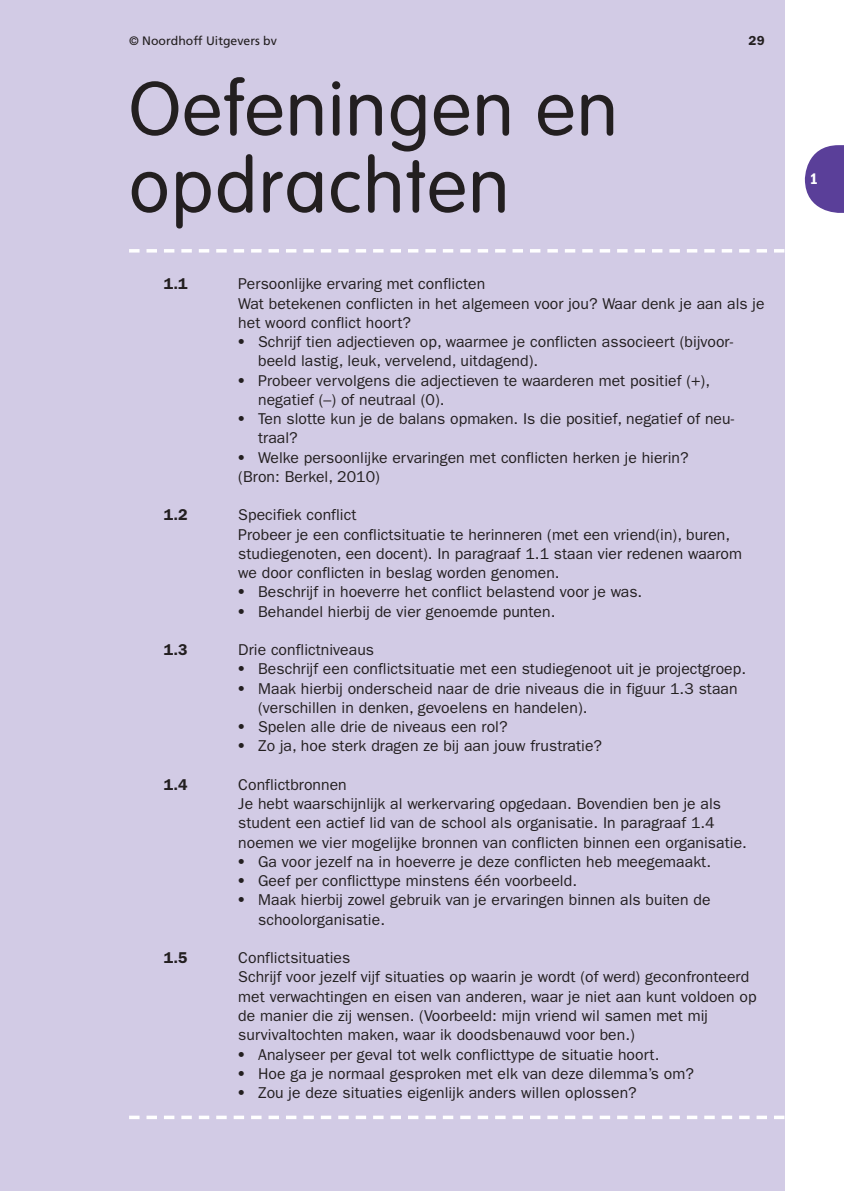
<style>
.page{position:relative;width:844px;height:1191px;background:#fff}
.page>*{position:absolute;margin:0;border:0;box-sizing:border-box;transform-origin:0 0}
.t1{font:300 75.25px/77px "VAG Rounded";letter-spacing:.025em;color:#231f20}
.t2{font:15.75px/19.2px "Franklin Gothic";letter-spacing:.005em;color:#231f20}
.t3{font:600 15.75px "Franklin Gothic";color:#231f20}
.t4{font:600 condensed 15.75px "Franklin Gothic";color:#fff}
.t5{font:600 13.12px "Franklin Gothic";color:#231f20}
.t6{font:12.25px "Frutiger";color:#231f20}
.s1{font-family:"Utopia"}
</style>
<div class="page">
<div style="left:0;top:0;width:784px;height:1191px;background:#d2cbe5"></div>
<svg style="left:129px;top:249px;width:655px;height:3px"></svg>
<svg style="left:129px;top:1115px;width:655px;height:4px"></svg>
<svg style="left:804px;top:145px;width:39px;height:68px"></svg>
<p class="t6" style="left:129px;top:35px;width:149px">© Noordhoff Uitgevers bv</p>
<p class="t5" style="left:748px;top:36px;width:18px">29</p>
<h1 class="t1" style="left:129px;top:76px;width:490px">Oefeningen en opdrachten</h1>
<p class="t3" style="left:164px;top:278px;width:25px">1.1</p>
<p class="t2" style="left:238px;top:276px;width:527px">Persoonlijke ervaring met conflicten<br>Wat betekenen conflicten in het algemeen voor jou? Waar denk je aan als je het woord conflict hoort?</p>
<p class="t2" style="left:258px;top:333px;width:476px;text-indent:-20px"><span class="s1">•</span> Schrijf tien adjectieven op, waarmee je conflicten associeert (bijvoor&shy;beeld lastig, leuk, vervelend, uitdagend).</p>
<p class="t2" style="left:258px;top:372px;width:453px;text-indent:-20px"><span class="s1">•</span> Probeer vervolgens die adjectieven te waarderen met positief (+), negatief (–) of neutraal (0).</p>
<p class="t2" style="left:258px;top:410px;width:477px;text-indent:-20px"><span class="s1">•</span> Ten slotte kun je de balans opmaken. Is die positief, negatief of neu&shy;traal?</p>
<p class="t2" style="left:238px;top:449px;width:451px"><span class="s1">•</span> Welke persoonlijke ervaringen met conflicten herken je hierin? (Bron: Berkel, 2010)</p>
<p class="t3" style="left:164px;top:509px;width:25px">1.2</p>
<p class="t2" style="left:238px;top:507px;width:505px">Specifiek conflict<br>Probeer je een conflictsituatie te herinneren (met een vriend(in), buren, studiegenoten, een docent). In paragraaf 1.1 staan vier redenen waarom we door conflicten in beslag worden genomen.</p>
<p class="t2" style="left:238px;top:584px;width:405px"><span class="s1">•</span> Beschrijf in hoeverre het conflict belastend voor je was.</p>
<p class="t2" style="left:238px;top:603px;width:318px"><span class="s1">•</span> Behandel hierbij de vier genoemde punten.</p>
<p class="t3" style="left:164px;top:644px;width:25px">1.3</p>
<p class="t2" style="left:238px;top:641px;width:137px">Drie conflictniveaus</p>
<p class="t2" style="left:238px;top:661px;width:509px"><span class="s1">•</span> Beschrijf een conflictsituatie met een studiegenoot uit je projectgroep.</p>
<p class="t2" style="left:258px;top:680px;width:481px;text-indent:-20px"><span class="s1">•</span> Maak hierbij onderscheid naar de drie niveaus die in figuur 1.3 staan (verschillen in denken, gevoelens en handelen).</p>
<p class="t2" style="left:238px;top:718px;width:271px"><span class="s1">•</span> Spelen alle drie de niveaus een rol?</p>
<p class="t2" style="left:238px;top:738px;width:365px"><span class="s1">•</span> Zo ja, hoe sterk dragen ze bij aan jouw frustratie?</p>
<p class="t3" style="left:164px;top:779px;width:25px">1.4</p>
<p class="t2" style="left:238px;top:776px;width:510px">Conflictbronnen<br>Je hebt waarschijnlijk al werkervaring opgedaan. Bovendien ben je als student een actief lid van de school als organisatie. In paragraaf 1.4 noemen we vier mogelijke bronnen van conflicten binnen een organisatie.</p>
<p class="t2" style="left:238px;top:853px;width:474px"><span class="s1">•</span> Ga voor jezelf na in hoeverre je deze conflicten heb meegemaakt.</p>
<p class="t2" style="left:238px;top:872px;width:340px"><span class="s1">•</span> Geef per conflicttype minstens één voorbeeld.</p>
<p class="t2" style="left:258px;top:891px;width:454px;text-indent:-20px"><span class="s1">•</span> Maak hierbij zowel gebruik van je ervaringen binnen als buiten de schoolorganisatie.</p>
<p class="t3" style="left:164px;top:952px;width:25px">1.5</p>
<p class="t2" style="left:238px;top:949px;width:519px">Conflictsituaties<br>Schrijf voor jezelf vijf situaties op waarin je wordt (of werd) geconfronteerd met verwachtingen en eisen van anderen, waar je niet aan kunt voldoen op de manier die zij wensen. (Voorbeeld: mijn vriend wil samen met mij survivaltochten maken, waar ik doodsbenauwd voor ben.)</p>
<p class="t2" style="left:238px;top:1045px;width:422px"><span class="s1">•</span> Analyseer per geval tot welk conflicttype de situatie hoort.</p>
<p class="t2" style="left:238px;top:1065px;width:457px"><span class="s1">•</span> Hoe ga je normaal gesproken met elk van deze dilemma’s om?</p>
<p class="t2" style="left:238px;top:1084px;width:400px"><span class="s1">•</span> Zou je deze situaties eigenlijk anders willen oplossen?</p>
<p class="t4" style="left:809px;top:173px;width:10px">1</p>
</div>
